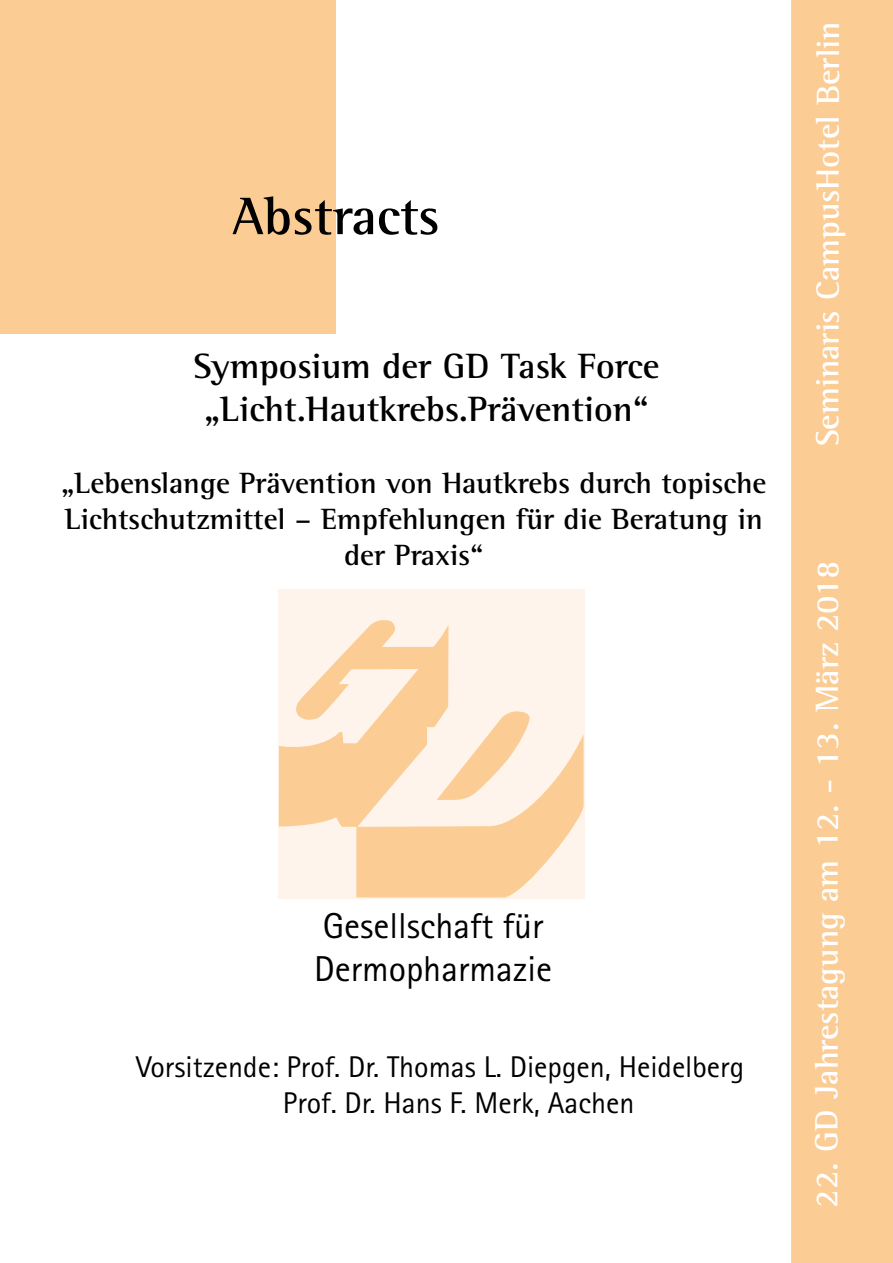
<style>
.page{position:relative;width:893px;height:1263px;background:#fff}
.page>*{position:absolute;margin:0;border:0;box-sizing:border-box;transform-origin:0 0}
.t1{font:700 54px "Agfa Rotis Semi Serif";color:#000}
.t2{font:700 36px/43.2px "Agfa Rotis Semi Serif";color:#000}
.t3{font:36px/43.2px "Agfa Rotis Sans Serif";color:#000}
.t4{font:700 33px "Agfa Rotis Semi Serif";color:#fff}
.t5{font:700 30px/36px "Agfa Rotis Semi Serif";color:#000;text-align:center}
.t6{font:30px/36px "Agfa Rotis Sans Serif";color:#000}
</style>
<div class="page">
<div style="left:0;top:0;width:336px;height:334px;background:#fbcc94"></div>
<div style="left:791px;top:0;width:102px;height:1263px;background:#fbcc94"></div>
<div style="left:278px;top:589px;width:307px;height:309px;background:#fef4eb"></div>
<svg style="left:279px;top:620px;width:305px;height:277px"></svg>
<svg style="left:437px;top:711px;width:94px;height:89px"></svg>
<h1 class="t1" style="left:232px;top:184px;width:209px">Abstracts</h1>
<p class="t2" style="left:193px;top:344px;width:468px">Symposium der GD Task Force „Licht.Hautkrebs.Prävention“</p>
<p class="t5" style="left:61px;top:465px;width:707px">„Lebenslange Prävention von Hautkrebs durch topische<br>Lichtschutzmittel – Empfehlungen für die Beratung in der Praxis“</p>
<p class="t3" style="left:314px;top:904px;width:239px">Gesellschaft für<br>Dermopharmazie</p>
<p class="t6" style="left:283px;top:1048px;width:463px;text-indent:-147px">Vorsitzende: Prof. Dr. Thomas L. Diepgen, Heidelberg<br>Prof. Dr. Hans F. Merk, Aachen</p>
<p class="t4" style="left:808px;top:446px;width:426px;rotate:-90deg">Seminaris CampusHotel Berlin</p>
<p class="t4" style="left:807px;top:1208px;width:649px;rotate:-90deg">22. GD Jahrestagung am 12. - 13. März 2018</p>
</div>
